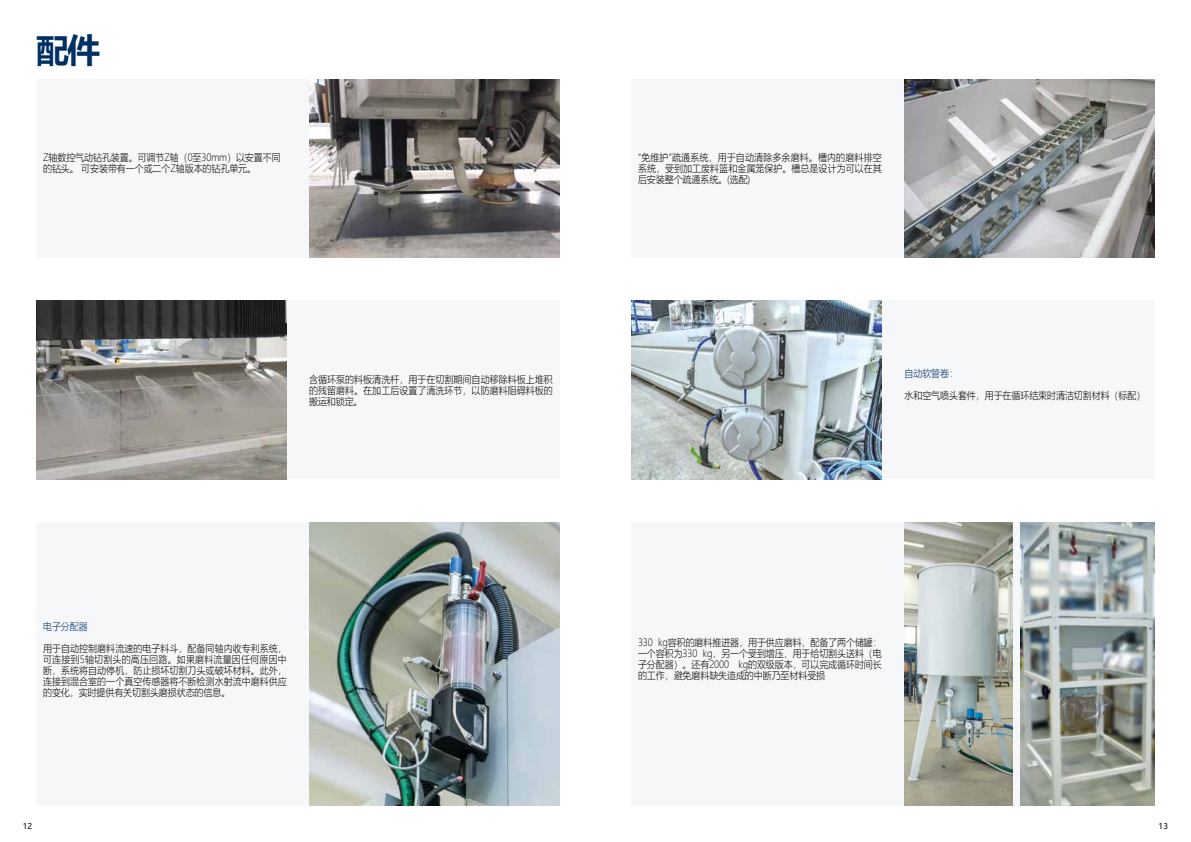
<style>
.page{position:relative;width:1191px;height:842px;background:#fff}
.page>*{position:absolute;margin:0;border:0;box-sizing:border-box;transform-origin:0 0}
.t1{font:700 33px "Microsoft Ya Hei";color:#003063}
.t2{font:300 10px/11px "Microsoft Ya Hei";letter-spacing:-.01em;color:#000;text-align:justify;scale:.9 1}
.t3{font:300 10px "Microsoft Ya Hei";letter-spacing:-.01em;color:#003063;scale:.9 1}
.t4{font:8px "Microsoft Ya Hei";color:#000}
</style>
<div class="page">
<div style="left:36px;top:79px;width:524px;height:179px;background:#f5f7f9"></div>
<div style="left:631px;top:79px;width:524px;height:179px;background:#f5f7f9"></div>
<div style="left:631px;top:300px;width:524px;height:179px;background:#f5f7f9"></div>
<div style="left:631px;top:522px;width:524px;height:284px;background:#f5f7f9"></div>
<div style="left:36px;top:300px;width:524px;height:179px;background:#f5f7f9"></div>
<div style="left:36px;top:522px;width:523px;height:284px;background:#f5f7f9"></div>
<img style="left:631px;top:300px;width:251px;height:179px">
<img style="left:904px;top:522px;width:108px;height:284px">
<img style="left:1020px;top:522px;width:135px;height:284px">
<img style="left:36px;top:300px;width:251px;height:179px">
<img style="left:904px;top:79px;width:251px;height:179px">
<img style="left:309px;top:79px;width:250px;height:179px">
<img style="left:309px;top:522px;width:251px;height:284px">
<h1 class="t1" style="left:36px;top:27px;width:66px">配件</h1>
<p class="t2" style="left:43px;top:152px;width:265px">Z轴数控气动钻孔装置。可调节Z轴（0至30mm）以安置不同的钻头。可安装带有一个或二个Z轴版本的钻孔单元。</p>
<p class="t2" style="left:309px;top:373px;width:272px">含循环泵的料板清洗杆，用于在切割期间自动移除料板上堆积的残留磨料。在加工后设置了清洗环节，以防磨料阻碍料板的搬运和锁定。</p>
<p class="t2" style="left:638px;top:152px;width:272px">“免维护”疏通系统，用于自动清除多余磨料。槽内的磨料排空系统，受到加工废料篮和金属笼保护。槽总是设计为可以在其后安装整个疏通系统。(选配)</p>
<p class="t3" style="left:904px;top:367px;width:61px">自动软管卷：</p>
<p class="t2" style="left:904px;top:390px;width:269px">水和空气喷头套件，用于在循环结束时清洁切割材料（标配）</p>
<p class="t3" style="left:43px;top:619px;width:51px">电子分配器</p>
<p class="t2" style="left:43px;top:642px;width:272px">用于自动控制磨料流速的电子料斗，配备同轴内收专利系统，可连接到5轴切割头的高压回路。如果磨料流量因任何原因中断，系统将自动停机，防止损坏切割刀头或破坏材料。此外，连接到混合室的一个真空传感器将不断检测水射流中磨料供应的变化，实时提供有关切割头磨损状态的信息。</p>
<p class="t2" style="left:638px;top:637px;width:272px">330 kg容积的磨料推进器，用于供应磨料，配备了两个储罐：一个容积为330 kg，另一个受到增压，用于给切割头送料（电子分配器）。还有2000 kg的双级版本，可以完成循环时间长的工作，避免磨料缺失造成的中断乃至材料受损</p>
<p class="t4" style="left:23px;top:820px;width:11px">12</p>
<p class="t4" style="left:1158px;top:820px;width:11px">13</p>
</div>
